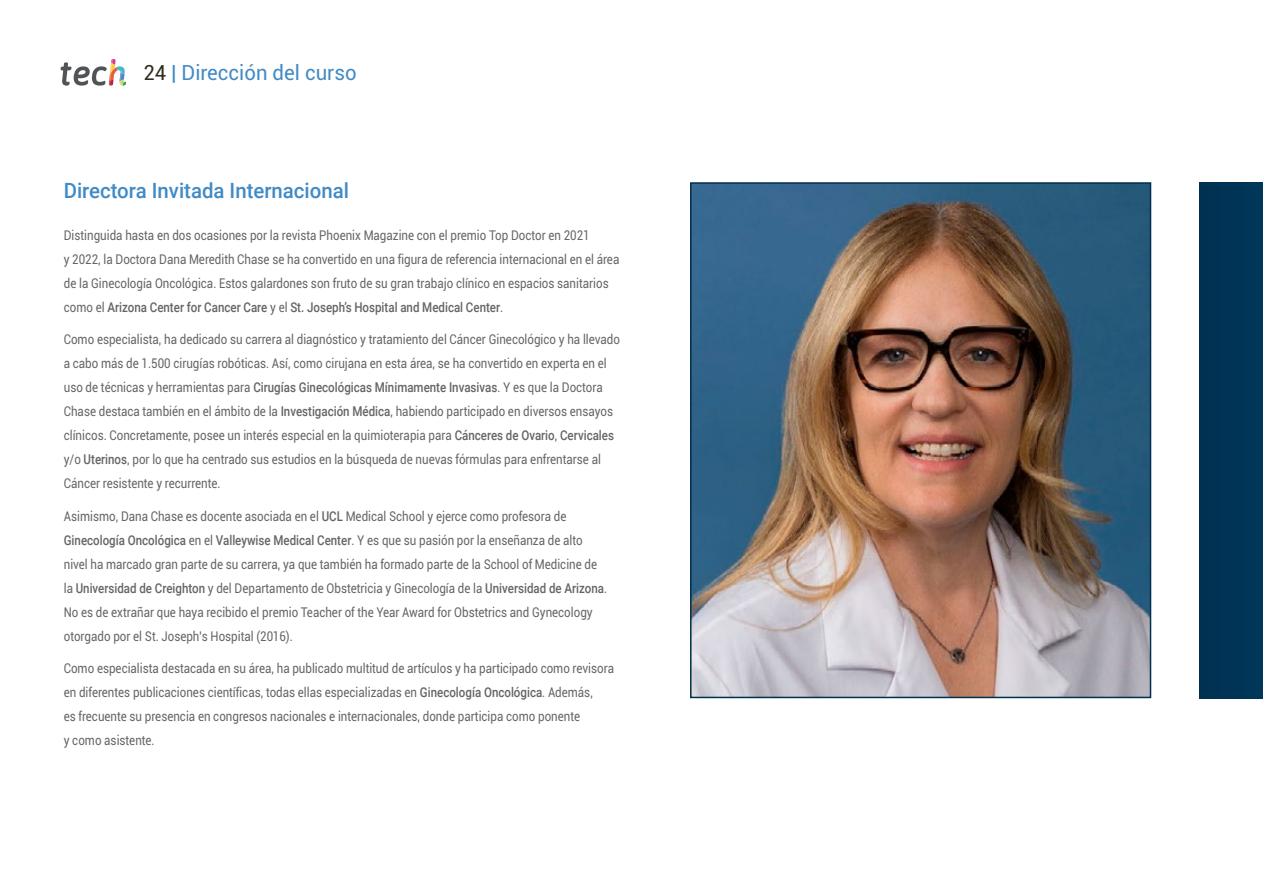
<style>
.page{position:relative;width:1263px;height:893px;background:#fff}
.page>*{position:absolute;margin:0;border:0;box-sizing:border-box;transform-origin:0 0}
.t1{font:500 21px "Roboto";color:#408ac5}
.t2{font:21px "Roboto";color:#418ac5}
.t3{font:13.5px/24px "Roboto";color:#656565;scale:.86 1}
.s1{color:#312e20}
.s2{font-weight:500}
</style>
<div class="page">
<div style="left:1199px;top:182px;width:64px;height:516px;background:#035"></div>
<svg style="left:61px;top:59px;width:65px;height:27px"></svg>
<img style="left:693px;top:185px;width:455px;height:510px">
<div style="left:690px;top:182px;width:461px;height:516px;border:2px solid #002f4f"></div>
<h1 class="t2" style="left:144px;top:57px;width:215px"><span class="s1">24</span> | Dirección del curso</h1>
<h1 class="t1" style="left:64px;top:176px;width:287px">Directora Invitada Internacional</h1>
<p class="t3" style="left:64px;top:222px;width:647px">Distinguida hasta en dos ocasiones por la revista Phoenix Magazine con el premio Top Doctor en 2021<br>y 2022, la Doctora Dana Meredith Chase se ha convertido en una figura de referencia internacional en el área de la Ginecología Oncológica. Estos galardones son fruto de su gran trabajo clínico en espacios sanitarios como el <span class="s2">Arizona Center for Cancer Care</span> y el <span class="s2">St. Joseph’s Hospital and Medical Center</span>.</p>
<p class="t3" style="left:64px;top:327px;width:648px">Como especialista, ha dedicado su carrera al diagnóstico y tratamiento del Cáncer Ginecológico y ha llevado a cabo más de 1.500 cirugías robóticas. Así, como cirujana en esta área, se ha convertido en experta en el uso de técnicas y herramientas para <span class="s2">Cirugías Ginecológicas Mínimamente Invasivas</span>. Y es que la Doctora Chase destaca también en el ámbito de la <span class="s2">Investigación Médica</span>, habiendo participado en diversos ensayos clínicos. Concretamente, posee un interés especial en la quimioterapia para <span class="s2">Cánceres de Ovario</span>, <span class="s2">Cervicales </span>y/o <span class="s2">Uterinos</span>, por lo que ha centrado sus estudios en la búsqueda de nuevas fórmulas para enfrentarse al Cáncer resistente y recurrente.</p>
<p class="t3" style="left:64px;top:503px;width:633px">Asimismo, Dana Chase es docente asociada en el <span class="s2">UCL</span> Medical School y ejerce como profesora de <span class="s2">Ginecología Oncológica</span> en el <span class="s2">Valleywise Medical Center</span>. Y es que su pasión por la enseñanza de alto nivel ha marcado gran parte de su carrera, ya que también ha formado parte de la School of Medicine de la <span class="s2">Universidad de Creighton</span> y del Departamento de Obstetricia y Ginecología de la <span class="s2">Universidad de Arizona</span>.<br>No es de extrañar que haya recibido el premio Teacher of the Year Award for Obstetrics and Gynecology otorgado por el St. Joseph’s Hospital (2016).</p>
<p class="t3" style="left:64px;top:656px;width:641px">Como especialista destacada en su área, ha publicado multitud de artículos y ha participado como revisora en diferentes publicaciones científicas, todas ellas especializadas en <span class="s2">Ginecología Oncológica</span>. Además,<br>es frecuente su presencia en congresos nacionales e internacionales, donde participa como ponente<br>y como asistente.</p>
</div>
